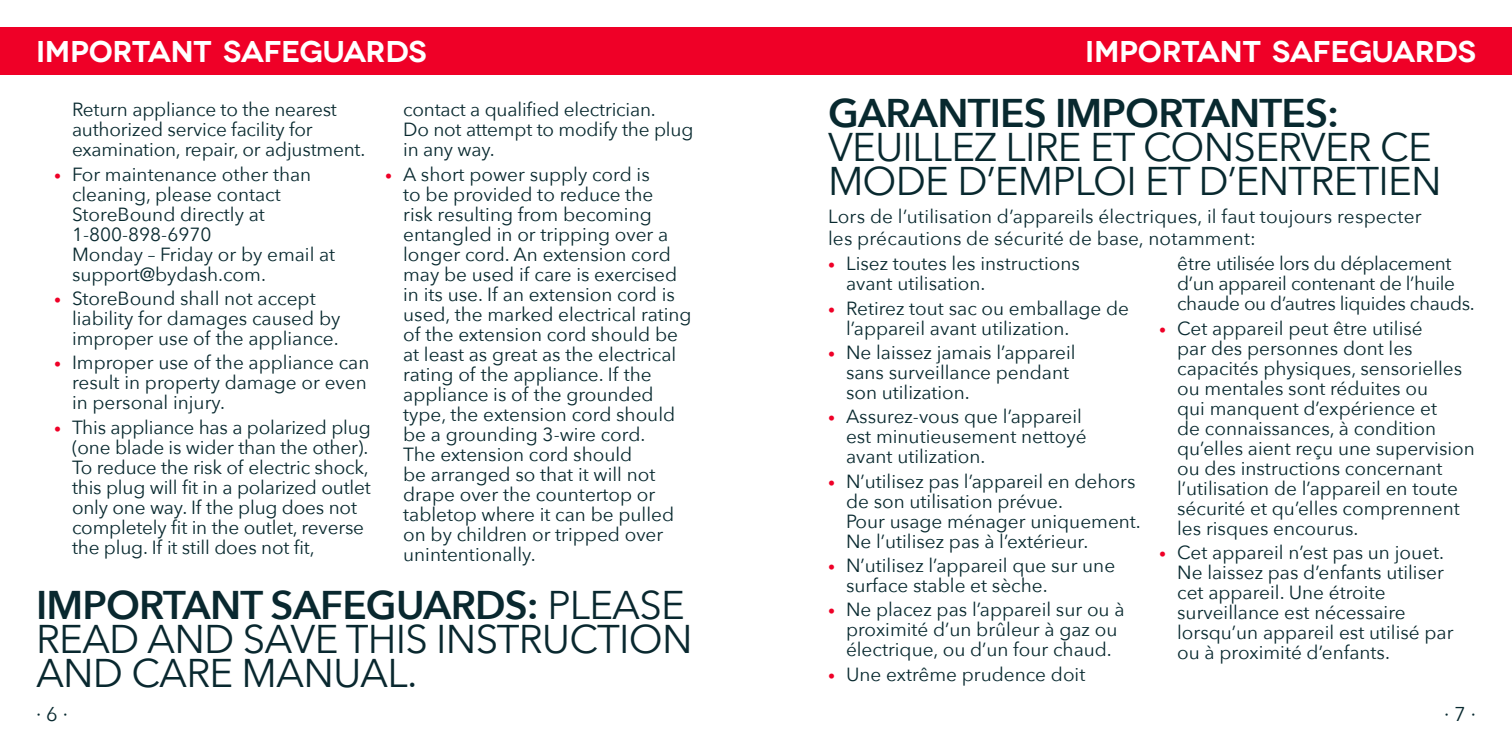
<style>
.page{position:relative;width:1512px;height:756px;background:#fff}
.page>*{position:absolute;margin:0;border:0;box-sizing:border-box;transform-origin:0 0}
.Important_Safeguards_Headers{font:40px/34px "Avenir Next";letter-spacing:-.02em;color:#08292f}
.t1{font:40px/34px "Avenir Next";letter-spacing:-.02em;color:#09282f}
.Page_Title{font:600 30px "Novecentowide";letter-spacing:-.015em;color:#fff}
.t2{font:20px "Avenir Next";color:#08292f}
.Important_Safeguards_Text{font:19px/20px "Avenir Next";color:#08292f}
.Important_Safeguards_Text-2{font:19px/20px "Avenir Next";letter-spacing:-.02em;color:#08292f}
.s1{font-size:14px;color:#ef0027}
.s2{font-weight:600}
</style>
<div class="page">
<div style="left:0;top:27px;width:1512px;height:48px;background:#ef0027"></div>
<p class="Page_Title" style="left:36px;top:33px;width:392px">IMPORTANT SAFEGUARDS</p>
<p class="Page_Title" style="left:1085px;top:33px;width:392px">IMPORTANT SAFEGUARDS</p>
<p class="Important_Safeguards_Text" style="left:72px;top:99px;width:295px">Return appliance to the nearest authorized service facility for examination, repair, or adjustment.</p>
<p class="Important_Safeguards_Text" style="left:72px;top:163px;width:265px;text-indent:-18px"><span class="s1">•</span> For maintenance other than cleaning, please contact<br>StoreBound directly at<br>1-800-898-6970<br>Monday – Friday or by email at support@bydash.com.</p>
<p class="Important_Safeguards_Text" style="left:72px;top:288px;width:270px;text-indent:-18px"><span class="s1">•</span> StoreBound shall not accept liability for damages caused by improper use of the appliance.</p>
<p class="Important_Safeguards_Text" style="left:72px;top:352px;width:299px;text-indent:-18px"><span class="s1">•</span> Improper use of the appliance can result in property damage or even in personal injury.</p>
<p class="Important_Safeguards_Text" style="left:72px;top:416px;width:300px;text-indent:-18px"><span class="s1">•</span> This appliance has a polarized plug (one blade is wider than the other).<br>To reduce the risk of electric shock, this plug will fit in a polarized outlet only one way. If the plug does not completely fit in the outlet, reverse the plug. If it still does not fit,</p>
<p class="Important_Safeguards_Headers" style="left:828px;top:94px;width:615px"><span class="s2">GARANTIES IMPORTANTES:<br></span>VEUILLEZ LIRE ET CONSERVER CE<br>MODE D’EMPLOI ET D’ENTRETIEN</p>
<p class="Important_Safeguards_Text" style="left:828px;top:204px;width:595px;line-height:22px">Lors de l’utilisation d’appareils électriques, il faut toujours respecter les précautions de sécurité de base, notamment:</p>
<p class="Important_Safeguards_Text" style="left:846px;top:253px;width:235px;text-indent:-18px"><span class="s1">•</span> Lisez toutes les instructions avant utilisation.</p>
<p class="Important_Safeguards_Text" style="left:846px;top:297px;width:285px;text-indent:-18px"><span class="s1">•</span> Retirez tout sac ou emballage de l’appareil avant utilization.</p>
<p class="Important_Safeguards_Text" style="left:846px;top:342px;width:231px;text-indent:-18px"><span class="s1">•</span> Ne laissez jamais l’appareil sans surveillance pendant son utilization.</p>
<p class="Important_Safeguards_Text" style="left:846px;top:406px;width:242px;text-indent:-18px"><span class="s1">•</span> Assurez-vous que l’appareil est minutieusement nettoyé avant utilization.</p>
<p class="Important_Safeguards_Text" style="left:846px;top:470px;width:296px;text-indent:-18px"><span class="s1">•</span> N’utilisez pas l’appareil en dehors de son utilisation prévue.<br>Pour usage ménager uniquement.<br>Ne l’utilisez pas à l’extérieur.</p>
<p class="Important_Safeguards_Text" style="left:846px;top:554px;width:271px;text-indent:-18px"><span class="s1">•</span> N’utilisez l’appareil que sur une surface stable et sèche.</p>
<p class="Important_Safeguards_Text" style="left:828px;top:599px;width:298px;text-align:center"><span class="s1">•</span> Ne placez pas l’appareil sur ou à proximité d’un brûleur à gaz ou électrique, ou d’un four chaud.</p>
<p class="Important_Safeguards_Text" style="left:828px;top:663px;width:259px"><span class="s1">•</span> Une extrême prudence doit</p>
<p class="Important_Safeguards_Text" style="left:403px;top:99px;width:292px">contact a qualified electrician.<br>Do not attempt to modify the plug in any way.</p>
<p class="Important_Safeguards_Text" style="left:403px;top:163px;width:290px;text-indent:-18px"><span class="s1">•</span> A short power supply cord is<br>to be provided to reduce the<br>risk resulting from becoming entangled in or tripping over a longer cord. An extension cord may be used if care is exercised in its use. If an extension cord is used, the marked electrical rating of the extension cord should be at least as great as the electrical rating of the appliance. If the appliance is of the grounded type, the extension cord should be a grounding 3-wire cord.<br>The extension cord should<br>be arranged so that it will not drape over the countertop or tabletop where it can be pulled on by children or tripped over unintentionally.</p>
<p class="t1" style="left:36px;top:586px;width:658px"><span class="s2">IMPORTANT SAFEGUARDS:</span> PLEASE<br>READ AND SAVE THIS INSTRUCTION<br>AND CARE MANUAL.</p>
<p class="Important_Safeguards_Text-2" style="left:1177px;top:253px;width:299px">être utilisée lors du déplacement d’un appareil contenant de l’huile chaude ou d’autres liquides chauds.</p>
<p class="Important_Safeguards_Text" style="left:1177px;top:317px;width:299px;text-indent:-18px"><span class="s1">•</span> Cet appareil peut être utilisé<br>par des personnes dont les capacités physiques, sensorielles ou mentales sont réduites ou<br>qui manquent d’expérience et<br>de connaissances, à condition qu’elles aient reçu une supervision ou des instructions concernant l’utilisation de l’appareil en toute sécurité et qu’elles comprennent les risques encourus.</p>
<p class="Important_Safeguards_Text" style="left:1177px;top:542px;width:278px;text-indent:-18px"><span class="s1">•</span> Cet appareil n’est pas un jouet.<br>Ne laissez pas d’enfants utiliser cet appareil. Une étroite surveillance est nécessaire lorsqu’un appareil est utilisé par ou à proximité d’enfants.</p>
<p class="t2" style="left:36px;top:697px;width:33px">∙ 6 ∙</p>
<p class="t2" style="left:1444px;top:697px;width:34px">∙ 7 ∙</p>
</div>
